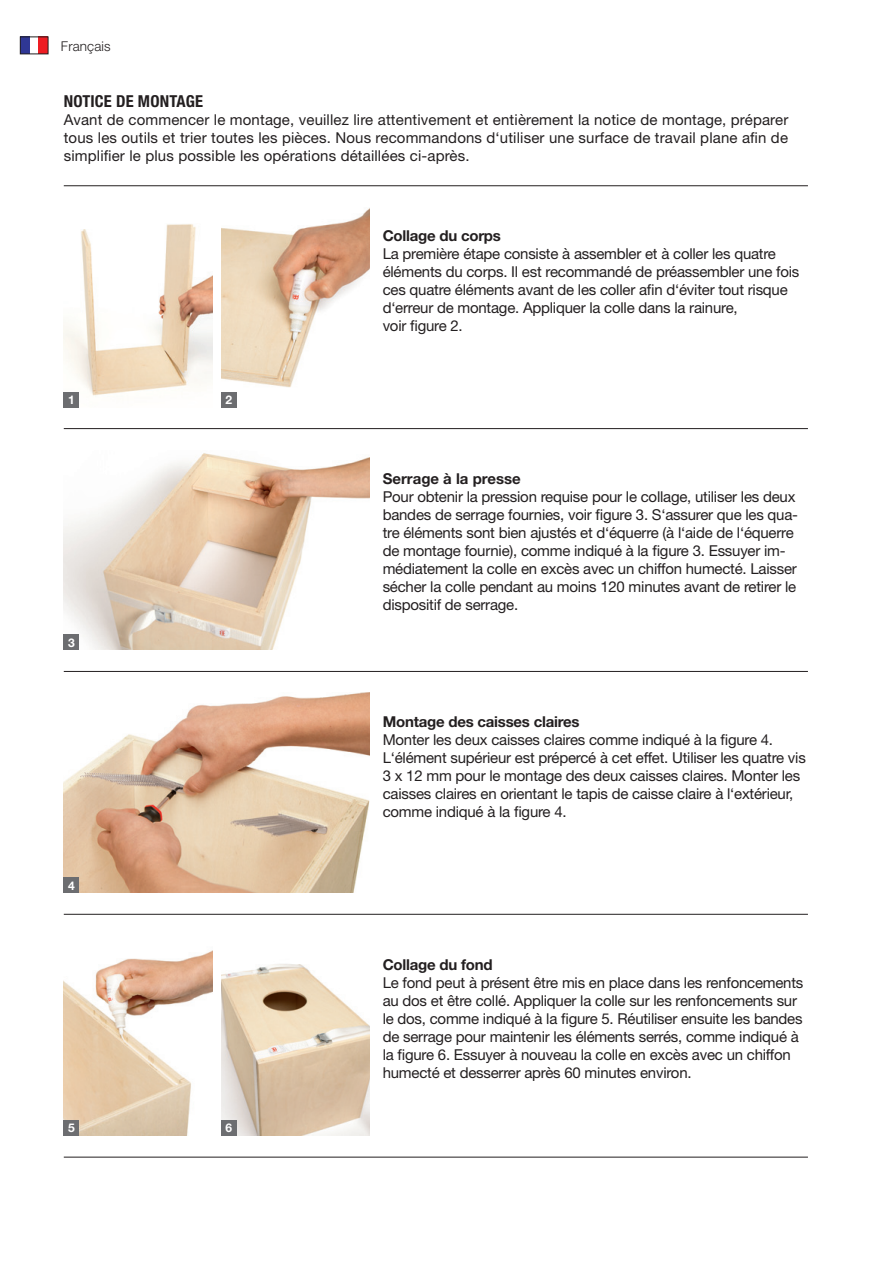
<style>
.page{position:relative;width:893px;height:1263px;background:#fff}
.page>*{position:absolute;margin:0;border:0;box-sizing:border-box;transform-origin:0 0}
.t1{font:700 condensed 16.5px "Helvetica Neue LT Std";letter-spacing:.01em;color:#231f20}
.t2{font:15px/18px "Helvetica Neue LT Std";letter-spacing:-.015em;color:#231f20}
.t3{font:700 15px "Helvetica Neue LT Std";letter-spacing:-.015em;color:#231f20}
.t4{font:300 13.5px "Helvetica Neue LT Std";letter-spacing:.01em;color:#231f20}
.t5{font:700 12px "Helvetica Neue LT Std";color:#fff}
</style>
<div class="page">
<div style="left:20px;top:37px;width:10px;height:17px;background:#2f3795"></div>
<div style="left:39px;top:37px;width:9px;height:17px;background:#ee1d23"></div>
<div style="left:20px;top:37px;width:28px;height:17px;border:1px solid #231f20"></div>
<hr style="left:64px;top:914px;width:744px;height:1px;background:#231f20">
<hr style="left:64px;top:671px;width:744px;height:1px;background:#231f20">
<hr style="left:64px;top:428px;width:744px;height:1px;background:#231f20">
<hr style="left:64px;top:185px;width:744px;height:1px;background:#231f20">
<hr style="left:64px;top:1157px;width:744px;height:1px;background:#231f20">
<img style="left:64px;top:693px;width:306px;height:200px">
<img style="left:64px;top:453px;width:306px;height:197px">
<img style="left:221px;top:208px;width:149px;height:199px">
<img style="left:64px;top:224px;width:149px;height:172px">
<img style="left:64px;top:950px;width:149px;height:185px">
<img style="left:221px;top:964px;width:149px;height:171px">
<div style="left:64px;top:878px;width:15px;height:15px;background:#6c6d70"></div>
<div style="left:64px;top:635px;width:15px;height:15px;background:#6c6d70"></div>
<div style="left:221px;top:392px;width:15px;height:15px;background:#6c6d70"></div>
<div style="left:64px;top:392px;width:15px;height:15px;background:#6c6d70"></div>
<div style="left:64px;top:1120px;width:15px;height:15px;background:#6c6d70"></div>
<div style="left:221px;top:1120px;width:15px;height:15px;background:#6c6d70"></div>
<p class="t4" style="left:61px;top:38px;width:51px">Français</p>
<p class="t1" style="left:64px;top:91px;width:106px">NOTICE DE MONTAGE</p>
<p class="t2" style="left:64px;top:110px;width:726px;text-align:justify">Avant de commencer le montage, veuillez lire attentivement et entièrement la notice de montage, préparer tous les outils et trier toutes les pièces. Nous recommandons d‘utiliser une surface de travail plane afin de simplifier le plus possible les opérations détaillées ci-après.</p>
<p class="t5" style="left:68px;top:392px;width:8px">1</p>
<p class="t5" style="left:225px;top:392px;width:8px">2</p>
<p class="t5" style="left:68px;top:635px;width:8px">3</p>
<p class="t5" style="left:68px;top:878px;width:8px">4</p>
<p class="t5" style="left:68px;top:1121px;width:8px">5</p>
<p class="t5" style="left:225px;top:1121px;width:8px">6</p>
<p class="t3" style="left:383px;top:227px;width:120px">Collage du corps</p>
<p class="t2" style="left:383px;top:245px;width:418px">La première étape consiste à assembler et à coller les quatre éléments du corps. Il est recommandé de préassembler une fois ces quatre éléments avant de les coller afin d‘éviter tout risque d‘erreur de montage. Appliquer la colle dans la rainure,<br>voir figure 2.</p>
<p class="t3" style="left:383px;top:470px;width:140px">Serrage à la presse</p>
<p class="t2" style="left:383px;top:488px;width:417px">Pour obtenir la pression requise pour le collage, utiliser les deux bandes de serrage fournies, voir figure 3. S‘assurer que les qua&shy;tre éléments sont bien ajustés et d‘équerre (à l‘aide de l‘équerre de montage fournie), comme indiqué à la figure 3. Essuyer im&shy;médiatement la colle en excès avec un chiffon humecté. Laisser sécher la colle pendant au moins 120 minutes avant de retirer le dispositif de serrage.</p>
<p class="t3" style="left:383px;top:712px;width:198px">Montage des caisses claires</p>
<p class="t2" style="left:383px;top:730px;width:425px">Monter les deux caisses claires comme indiqué à la figure 4.<br>L‘élément supérieur est prépercé à cet effet. Utiliser les quatre vis 3 x 12 mm pour le montage des deux caisses claires. Monter les caisses claires en orientant le tapis de caisse claire à l‘extérieur, comme indiqué à la figure 4.</p>
<p class="t3" style="left:383px;top:955px;width:111px">Collage du fond</p>
<p class="t2" style="left:383px;top:973px;width:422px">Le fond peut à présent être mis en place dans les renfoncements au dos et être collé. Appliquer la colle sur les renfoncements sur le dos, comme indiqué à la figure 5. Réutiliser ensuite les bandes de serrage pour maintenir les éléments serrés, comme indiqué à la figure 6. Essuyer à nouveau la colle en excès avec un chiffon humecté et desserrer après 60 minutes environ.</p>
</div>
